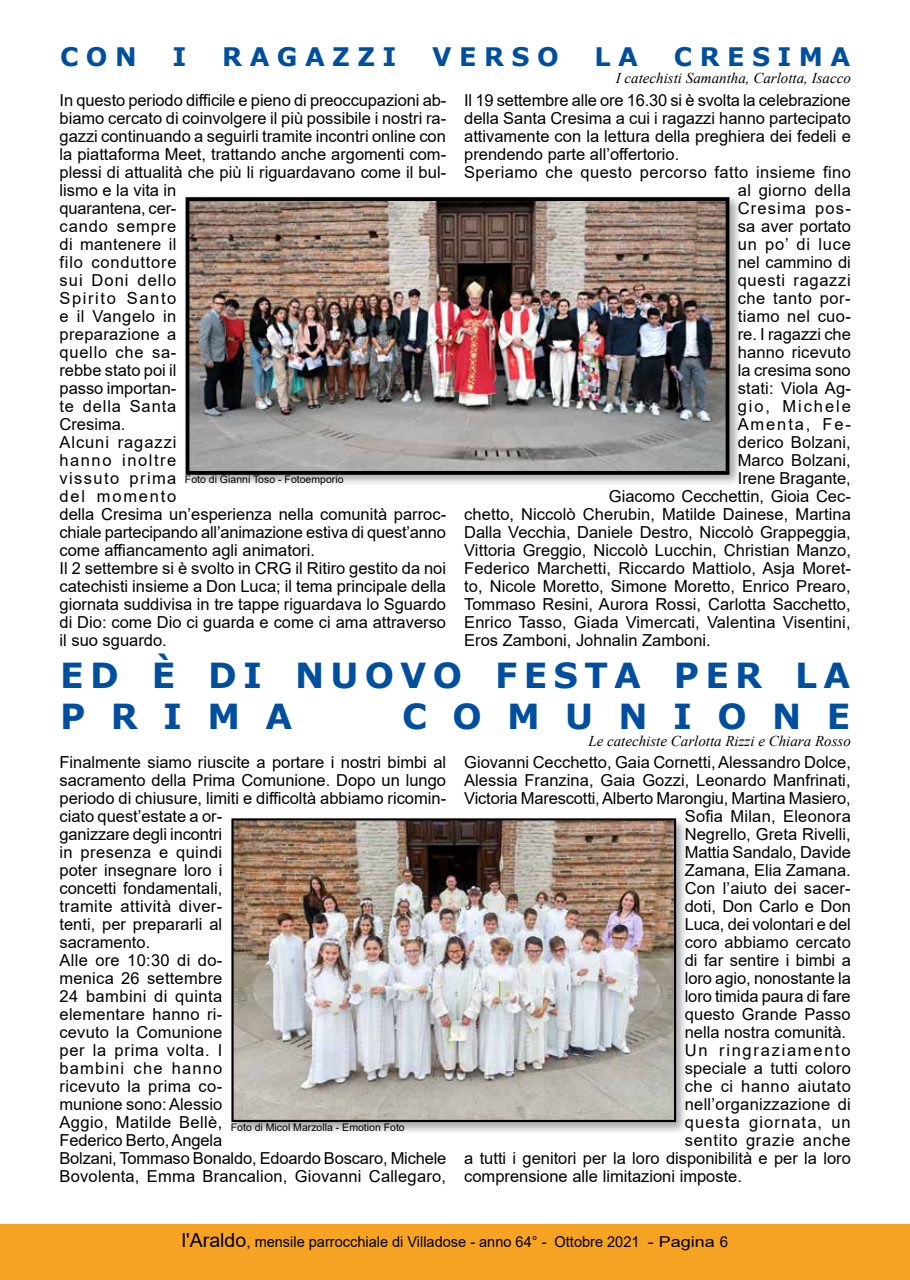
<style>
.page{position:relative;width:910px;height:1280px;background:#fff}
.page>*{position:absolute;margin:0;border:0;box-sizing:border-box;transform-origin:0 0}
.t1{font:700 34.5px/41.4px "Verdana";letter-spacing:.18em;color:#004f9f}
.t2{font:700 34.5px "Verdana";letter-spacing:.735em;color:#004f9f}
.t3{font:700 25.5px "Verdana";letter-spacing:.29em;color:#004f9f}
.t4{font:16.5px/18px "Arial";color:#000}
.t5{font:16.5px "Arial";letter-spacing:.025em;color:#000}
.t6{font:16.5px "Arial";letter-spacing:.045em;color:#000}
.t7{font:16.5px "Arial";letter-spacing:.07em;color:#000}
.t8{font:16.5px "Arial";letter-spacing:.115em;color:#000}
.t9{font:16.5px "Arial";letter-spacing:.02em;color:#000}
.t10{font:16.5px "Arial";letter-spacing:.035em;color:#000}
.t11{font:16.5px "Arial";letter-spacing:.105em;color:#000}
.t12{font:16.5px "Arial";letter-spacing:.04em;color:#000}
.t13{font:16.5px "Arial";letter-spacing:.03em;color:#000}
.t14{font:italic 15px "Times New Roman";color:#000}
.t15{font:15px "Arial";color:#000}
.t16{font:10.5px "Arial";color:#000}
.s1{font-size:19.5px}
</style>
<div class="page">
<div style="left:0;top:1224px;width:910px;height:56px;background:#f6a324"></div>
<div style="left:183px;top:194px;width:560px;height:293px;background:#000;opacity:.35"></div>
<img style="left:191px;top:202px;width:533px;height:268px">
<div style="left:186px;top:197px;width:543px;height:278px;border:4px solid #000"></div>
<div style="left:228px;top:816px;width:461px;height:319px;background:#000;opacity:.35"></div>
<img style="left:234px;top:821px;width:439px;height:298px">
<div style="left:231px;top:818px;width:445px;height:304px;border:2px solid #000"></div>
<h2 class="t3" style="left:60px;top:39px;width:78px">CON</h2>
<h2 class="t3" style="left:173px;top:39px;width:15px">I</h2>
<h2 class="t3" style="left:222px;top:39px;width:176px">RAGAZZI</h2>
<h2 class="t3" style="left:432px;top:39px;width:128px">VERSO</h2>
<h2 class="t3" style="left:594px;top:39px;width:45px">L A</h2>
<h2 class="t3" style="left:674px;top:39px;width:178px">CRESIMA</h2>
<p class="t14" style="left:616px;top:67px;width:236px">I catechisti Samantha, Carlotta, Isacco</p>
<p class="t4" style="left:60px;top:91px;width:388px">In questo periodo difficile e pieno di preoccupazioni ab&shy;biamo cercato di coinvolgere il più possibile i nostri ra&shy;gazzi continuando a seguirli tramite incontri online con la piattaforma Meet, trattando anche argomenti com&shy;plessi di attualità che più li riguardavano come il bul&shy;lismo e la vita in<br>quarantena, cer-<br>cando sempre<br>di mantenere il<br>filo conduttore<br>sui Doni dello<br>Spirito Santo<br>e il Vangelo in<br>preparazione a<br>quello che sa-<br>rebbe stato poi il<br>passo importan-<br>te della Santa<br>Cresima.<br>Alcuni ragazzi<br>hanno inoltre<br>vissuto prima<br>del momento<br>della Cresima un’esperienza nella comunità parroc&shy;chiale partecipando all’animazione estiva di quest’anno come affiancamento agli animatori.<br>Il 2 settembre si è svolto in CRG il Ritiro gestito da noi catechisti insieme a Don Luca; il tema principale della giornata suddivisa in tre tappe riguardava lo Sguardo di Dio: come Dio ci guarda e come ci ama attraverso il suo sguardo.</p>
<p class="t4" style="left:464px;top:91px;width:388px">Il 19 settembre alle ore 16.30 si è svolta la celebrazione</p>
<p class="t4" style="left:464px;top:109px;width:388px">della Santa Cresima a cui i ragazzi hanno partecipato</p>
<p class="t4" style="left:464px;top:127px;width:388px">attivamente con la lettura della preghiera dei fedeli e</p>
<p class="t4" style="left:464px;top:145px;width:217px">prendendo parte all’offertorio.</p>
<p class="t5" style="left:464px;top:160px;width:388px">Speriamo che questo percorso fatto insieme fino</p>
<p class="t5" style="left:738px;top:178px;width:115px">al giorno della</p>
<p class="t7" style="left:738px;top:196px;width:115px">Cresima pos-</p>
<p class="t4" style="left:738px;top:217px;width:115px">sa aver portato</p>
<p class="t6" style="left:738px;top:232px;width:115px">un po’ di luce</p>
<p class="t4" style="left:738px;top:253px;width:115px">nel cammino di</p>
<p class="t12" style="left:738px;top:268px;width:115px">questi ragazzi</p>
<p class="t13" style="left:738px;top:286px;width:115px">che tanto por-</p>
<p class="t5" style="left:738px;top:304px;width:115px">tiamo nel cuo-</p>
<p class="t4" style="left:738px;top:325px;width:115px">re. I ragazzi che</p>
<p class="t4" style="left:738px;top:343px;width:115px">hanno ricevuto</p>
<p class="t4" style="left:738px;top:361px;width:115px">la cresima sono</p>
<p class="t4" style="left:738px;top:379px;width:115px">stati: Viola Ag-</p>
<p class="t8" style="left:738px;top:394px;width:115px">gio, Michele</p>
<p class="t8" style="left:738px;top:412px;width:115px">Amenta, Fe-</p>
<p class="t4" style="left:738px;top:433px;width:115px">derico Bolzani,</p>
<p class="t4" style="left:738px;top:451px;width:115px">Marco Bolzani,</p>
<p class="t4" style="left:738px;top:469px;width:115px">Irene Bragante,</p>
<p class="t4" style="left:609px;top:487px;width:243px">Giacomo Cecchettin, Gioia Cec-</p>
<p class="t4" style="left:464px;top:505px;width:388px">chetto, Niccolò Cherubin, Matilde Dainese, Martina</p>
<p class="t4" style="left:464px;top:523px;width:388px">Dalla Vecchia, Daniele Destro, Niccolò Grappeggia,</p>
<p class="t4" style="left:464px;top:541px;width:388px">Vittoria Greggio, Niccolò Lucchin, Christian Manzo,</p>
<p class="t4" style="left:464px;top:559px;width:388px">Federico Marchetti, Riccardo Mattiolo, Asja Moret-</p>
<p class="t4" style="left:464px;top:577px;width:388px">to, Nicole Moretto, Simone Moretto, Enrico Prearo,</p>
<p class="t4" style="left:464px;top:595px;width:388px">Tommaso Resini, Aurora Rossi, Carlotta Sacchetto,</p>
<p class="t4" style="left:464px;top:613px;width:388px">Enrico Tasso, Giada Vimercati, Valentina Visentini,</p>
<p class="t4" style="left:464px;top:631px;width:248px">Eros Zamboni, Johnalin Zamboni.</p>
<p class="t16" style="left:185px;top:473px;width:160px">Foto di Gianni Toso - Fotoemporio</p>
<h1 class="t1" style="left:60px;top:654px;width:791px">ED È DI NUOVO FESTA PER LA<br>PRIMA</h1>
<h1 class="t2" style="left:402px;top:692px;width:450px">COMUNIONE</h1>
<p class="t14" style="left:588px;top:730px;width:264px">Le catechiste Carlotta Rizzi e Chiara Rosso</p>
<p class="t4" style="left:60px;top:753px;width:388px">Finalmente siamo riuscite a portare i nostri bimbi al sacramento della Prima Comunione. Dopo un lungo periodo di chiusure, limiti e difficoltà abbiamo ricomin&shy;ciato quest’estate a or-<br>ganizzare degli incontri<br>in presenza e quindi<br>poter insegnare loro i<br>concetti fondamentali,<br>tramite attività diver-<br>tenti, per prepararli al<br>sacramento.<br>Alle ore 10:30 di do-<br>menica 26 settembre<br>24 bambini di quinta<br>elementare hanno ri-<br>cevuto la Comunione<br>per la prima volta. I<br>bambini che hanno<br>ricevuto la prima co-<br>munione sono: Alessio<br>Aggio, Matilde Bellè,<br>Federico Berto, Angela<br>Bolzani, Tommaso Bonaldo, Edoardo Boscaro, Michele<br>Bovolenta, Emma Brancalion, Giovanni Callegaro,</p>
<p class="t4" style="left:464px;top:753px;width:388px">Giovanni Cecchetto, Gaia Cornetti, Alessandro Dolce,</p>
<p class="t4" style="left:464px;top:771px;width:388px">Alessia Franzina, Gaia Gozzi, Leonardo Manfrinati,</p>
<p class="t4" style="left:464px;top:789px;width:388px">Victoria Marescotti, Alberto Marongiu, Martina Masiero,</p>
<p class="t4" style="left:685px;top:807px;width:168px">Sofia Milan, Eleonora</p>
<p class="t4" style="left:685px;top:825px;width:168px">Negrello, Greta Rivelli,</p>
<p class="t4" style="left:685px;top:843px;width:168px">Mattia Sandalo, Davide</p>
<p class="t4" style="left:685px;top:861px;width:168px">Zamana, Elia Zamana.</p>
<p class="t4" style="left:685px;top:879px;width:168px">Con l’aiuto dei sacer-</p>
<p class="t4" style="left:685px;top:897px;width:168px">doti, Don Carlo e Don</p>
<p class="t4" style="left:685px;top:915px;width:168px">Luca, dei volontari e del</p>
<p class="t4" style="left:685px;top:933px;width:168px">coro abbiamo cercato</p>
<p class="t4" style="left:685px;top:951px;width:168px">di far sentire i bimbi a</p>
<p class="t4" style="left:685px;top:969px;width:168px">loro agio, nonostante la</p>
<p class="t4" style="left:685px;top:987px;width:167px">loro timida paura di fare</p>
<p class="t4" style="left:685px;top:1005px;width:168px">questo Grande Passo</p>
<p class="t4" style="left:685px;top:1023px;width:163px">nella nostra comunità.</p>
<p class="t11" style="left:685px;top:1039px;width:167px">Un ringraziamento</p>
<p class="t4" style="left:685px;top:1059px;width:168px">speciale a tutti coloro</p>
<p class="t10" style="left:685px;top:1075px;width:168px">che ci hanno aiutato</p>
<p class="t9" style="left:685px;top:1093px;width:168px">nell’organizzazione di</p>
<p class="t7" style="left:685px;top:1111px;width:168px">questa giornata, un</p>
<p class="t6" style="left:685px;top:1129px;width:168px">sentito grazie anche</p>
<p class="t4" style="left:464px;top:1149px;width:388px">a tutti i genitori per la loro disponibilità e per la loro</p>
<p class="t4" style="left:464px;top:1167px;width:279px">comprensione alle limitazioni imposte.</p>
<p class="t16" style="left:231px;top:1120px;width:175px">Foto di Micol Marzolla - Emotion Foto</p>
<p class="t15" style="left:182px;top:1232px;width:548px"><span class="s1">l'Araldo</span>, mensile parrocchiale di Villadose - anno 64° - Ottobre 2021 - Pagina 6</p>
</div>
